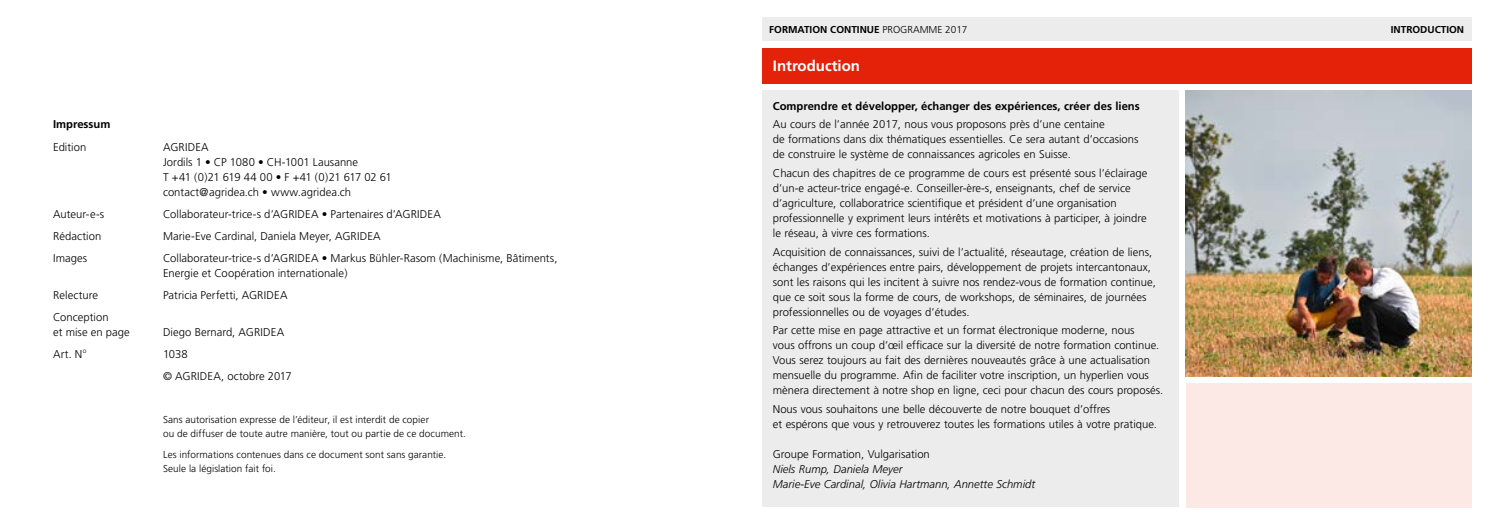
<style>
.page{position:relative;width:1489px;height:525px;background:#fff}
.page>*{position:absolute;margin:0;border:0;box-sizing:border-box;transform-origin:0 0}
.t1{font:700 15px "Frutiger";color:#fff}
.t2{font:300 11.25px/15px "Frutiger";color:#000}
.t3{font:italic 300 11.25px/15px "Frutiger";color:#000}
.t4{font:700 11.25px "Frutiger";color:#000}
.t5{font:300 10px/13.8px "Frutiger";letter-spacing:.005em;color:#000}
.t6{font:700 10px "Frutiger";color:#000}
.s1{font-weight:300}
</style>
<div class="page">
<div style="left:762px;top:48px;width:708px;height:35px;background:#e4220a"></div>
<div style="left:762px;top:18px;width:708px;height:23px;background:#ececec"></div>
<div style="left:762px;top:90px;width:416px;height:417px;background:#ececec"></div>
<div style="left:1185px;top:383px;width:285px;height:124px;background:#fce9e6"></div>
<img style="left:1185px;top:90px;width:285px;height:286px">
<p class="t4" style="left:53px;top:118px;width:59px">Impressum</p>
<p class="t2" style="left:53px;top:139px;width:35px">Edition</p>
<p class="t2" style="left:163px;top:139px;width:230px">AGRIDEA<br>Jordils 1 • CP 1080 • CH-1001 Lausanne<br>T +41 (0)21 619 44 00 • F +41 (0)21 617 02 61 contact@agridea.ch • www.agridea.ch</p>
<p class="t2" style="left:53px;top:206px;width:53px">Auteur-e-s</p>
<p class="t2" style="left:163px;top:206px;width:279px">Collaborateur-trice-s d’AGRIDEA • Partenaires d’AGRIDEA</p>
<p class="t2" style="left:53px;top:228px;width:50px">Rédaction</p>
<p class="t2" style="left:163px;top:228px;width:219px">Marie-Eve Cardinal, Daniela Meyer, AGRIDEA</p>
<p class="t2" style="left:53px;top:250px;width:36px">Images</p>
<p class="t2" style="left:163px;top:250px;width:396px">Collaborateur-trice-s d’AGRIDEA • Markus Bühler-Rasom (Machinisme, Bâtiments,<br>Energie et Coopération internationale)</p>
<p class="t2" style="left:53px;top:287px;width:46px">Relecture</p>
<p class="t2" style="left:163px;top:287px;width:126px">Patricia Perfetti, AGRIDEA</p>
<p class="t2" style="left:53px;top:309px;width:78px">Conception<br>et mise en page</p>
<p class="t2" style="left:163px;top:324px;width:123px">Diego Bernard, AGRIDEA</p>
<p class="t2" style="left:53px;top:346px;width:35px">Art. N<sup>o</sup></p>
<p class="t2" style="left:163px;top:343px;width:130px;line-height:22.1px">1038<br>© AGRIDEA, octobre 2017</p>
<p class="t5" style="left:163px;top:413px;width:304px">Sans autorisation expresse de l’éditeur, il est interdit de copier<br>ou de diffuser de toute autre manière, tout ou partie de ce document.</p>
<p class="t5" style="left:163px;top:447px;width:285px">Les informations contenues dans ce document sont sans garantie.<br>Seule la législation fait foi.</p>
<p class="t6" style="left:769px;top:23px;width:200px">FORMATION CONTINUE <span class="s1">PROGRAMME 2017</span></p>
<p class="t6" style="left:1390px;top:23px;width:75px">INTRODUCTION</p>
<h1 class="t1" style="left:772px;top:57px;width:89px">Introduction</h1>
<p class="t4" style="left:772px;top:99px;width:368px">Comprendre et développer, échanger des expériences, créer des liens</p>
<p class="t2" style="left:772px;top:117px;width:367px">Au cours de l’année 2017, nous vous proposons près d’une centaine<br>de formations dans dix thématiques essentielles. Ce sera autant d’occasions de construire le système de connaissances agricoles en Suisse.</p>
<p class="t2" style="left:772px;top:165px;width:376px">Chacun des chapitres de ce programme de cours est présenté sous l’éclairage d’un-e acteur-trice engagé-e. Conseiller-ère-s, enseignants, chef de service d’agriculture, collaboratrice scientifique et président d’une organisation professionnelle y expriment leurs intérêts et motivations à participer, à joindre le réseau, à vivre ces formations.</p>
<p class="t2" style="left:772px;top:244px;width:384px">Acquisition de connaissances, suivi de l’actualité, réseautage, création de liens, échanges d’expériences entre pairs, développement de projets intercantonaux, sont les raisons qui les incitent à suivre nos rendez-vous de formation continue, que ce soit sous la forme de cours, de workshops, de séminaires, de journées professionnelles ou de voyages d’études.</p>
<p class="t2" style="left:772px;top:322px;width:392px">Par cette mise en page attractive et un format électronique moderne, nous<br>vous offrons un coup d’œil efficace sur la diversité de notre formation continue.<br>Vous serez toujours au fait des dernières nouveautés grâce à une actualisation mensuelle du programme. Afin de faciliter votre inscription, un hyperlien vous mènera directement à notre shop en ligne, ceci pour chacun des cours proposés.</p>
<p class="t2" style="left:772px;top:401px;width:386px">Nous vous souhaitons une belle découverte de notre bouquet d’offres<br>et espérons que vous y retrouverez toutes les formations utiles à votre pratique.</p>
<p class="t2" style="left:772px;top:446px;width:158px">Groupe Formation, Vulgarisation</p>
<p class="t3" style="left:772px;top:461px;width:264px">Niels Rump, Daniela Meyer<br>Marie-Eve Cardinal, Olivia Hartmann, Annette Schmidt</p>
</div>
